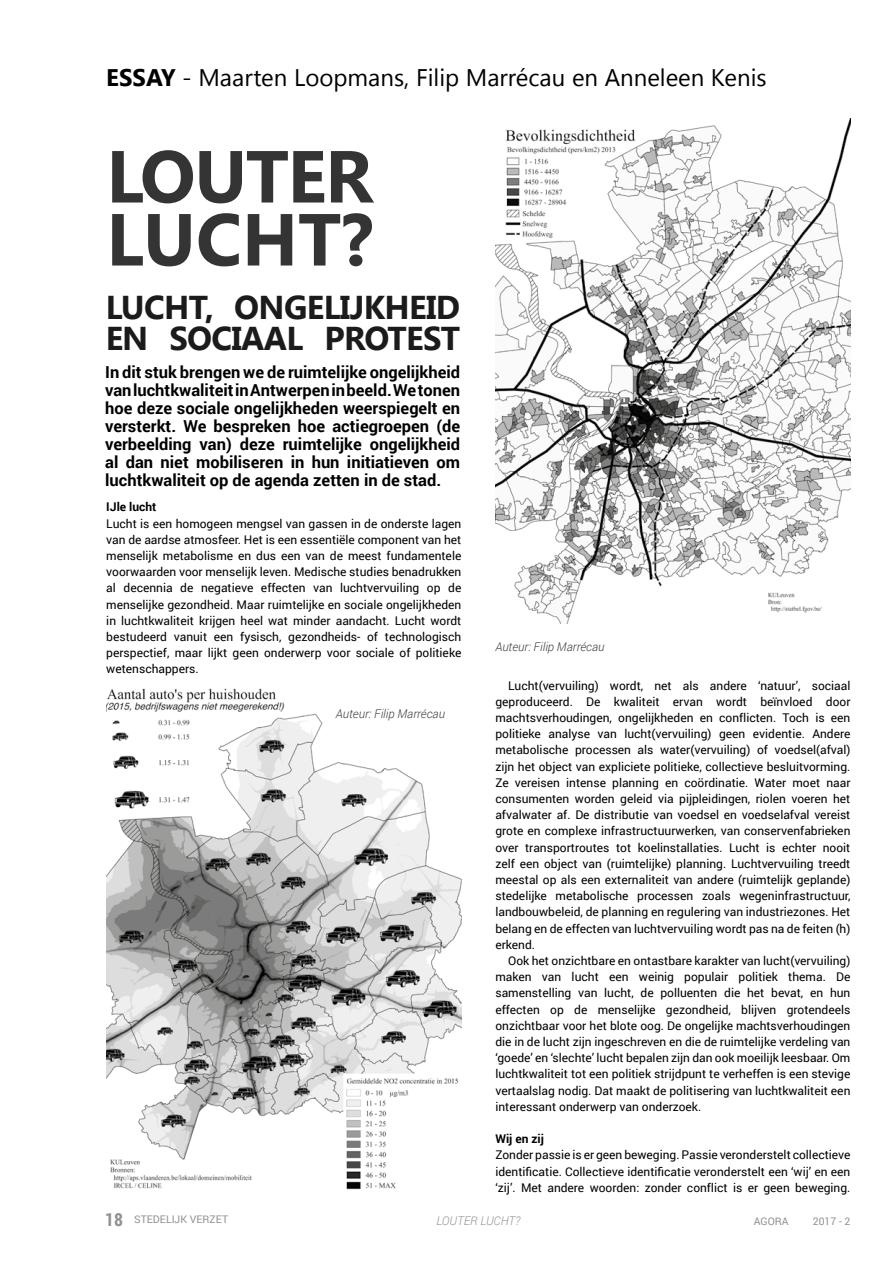
<style>
.page{position:relative;width:893px;height:1263px;background:#fff}
.page>*{position:absolute;margin:0;border:0;box-sizing:border-box;transform-origin:0 0}
.t1{font:700 73.5px/63px "Khmer UI";letter-spacing:-.02em;color:#020203}
.t2{font:700 33px/31.5px "Khmer UI";letter-spacing:-.02em;color:#020203}
.t3{font:24px "Khmer UI";color:#000}
.t4{font:700 16.5px/18px "Roboto";color:#000;text-align:justify}
.t5{font:12px/16.2px "Roboto";color:#000;text-align:justify}
.t6{font:italic 300 12px "Roboto";color:#3c3c3b}
.t7{font:700 12px "Roboto";color:#000}
.t8{font:italic 300 12px "Roboto";color:#929292}
.t9{font:10.5px "Roboto";color:#929292}
.s1{font-weight:700}
.s2{font-family:"Roboto Condensed";font-weight:700;font-size:18px}
</style>
<div class="page">
<img style="left:495px;top:119px;width:355px;height:504px">
<img style="left:106px;top:688px;width:355px;height:502px">
<h3 class="t3" style="left:106px;top:64px;width:662px"><span class="s1">ESSAY</span> - Maarten Loopmans, Filip Marrécau en Anneleen Kenis</h3>
<h1 class="t1" style="left:106px;top:146px;width:269px">LOUTER<br>LUCHT?</h1>
<h2 class="t2" style="left:105px;top:291px;width:357px">LUCHT, ONGELIJKHEID<br>EN SOCIAAL PROTEST</h2>
<p class="t4" style="left:105px;top:362px;width:357px">In dit stuk brengen we de ruimtelijke ongelijkheid van luchtkwaliteit in Antwerpen in beeld. We tonen hoe deze sociale ongelijkheden weerspiegelt en versterkt. We bespreken hoe actiegroepen (de verbeelding van) deze ruimtelijke ongelijkheid al dan niet mobiliseren in hun initiatieven om luchtkwaliteit op de agenda zetten in de stad.</p>
<p class="t7" style="left:106px;top:499px;width:52px">IJle lucht</p>
<p class="t5" style="left:106px;top:515px;width:357px">Lucht is een homogeen mengsel van gassen in de onderste lagen van de aardse atmosfeer. Het is een essentiële component van het menselijk metabolisme en dus een van de meest fundamentele voorwaarden voor menselijk leven. Medische studies benadrukken al decennia de negatieve effecten van luchtvervuiling op de menselijke gezondheid. Maar ruimtelijke en sociale ongelijkheden in luchtkwaliteit krijgen heel wat minder aandacht. Lucht wordt bestudeerd vanuit een fysisch, gezondheids- of technologisch perspectief, maar lijkt geen onderwerp voor sociale of politieke wetenschappers.</p>
<p class="t6" style="left:336px;top:706px;width:111px">Auteur: Filip Marrécau</p>
<p class="t6" style="left:495px;top:638px;width:111px">Auteur: Filip Marrécau</p>
<p class="t5" style="left:495px;top:677px;width:357px;text-indent:13px">Lucht(vervuiling) wordt, net als andere ‘natuur’, sociaal geproduceerd. De kwaliteit ervan wordt beïnvloed door machtsverhoudingen, ongelijkheden en conflicten. Toch is een politieke analyse van lucht(vervuiling) geen evidentie. Andere metabolische processen als water(vervuiling) of voedsel(afval) zijn het object van expliciete politieke, collectieve besluitvorming.<br>Ze vereisen intense planning en coördinatie. Water moet naar consumenten worden geleid via pijpleidingen, riolen voeren het afvalwater af. De distributie van voedsel en voedselafval vereist grote en complexe infrastructuurwerken, van conservenfabrieken over transportroutes tot koelinstallaties. Lucht is echter nooit zelf een object van (ruimtelijke) planning. Luchtvervuiling treedt meestal op als een externaliteit van andere (ruimtelijk geplande) stedelijke metabolische processen zoals wegeninfrastructuur, landbouwbeleid, de planning en regulering van industriezones. Het belang en de effecten van luchtvervuiling wordt pas na de feiten (h) erkend.</p>
<p class="t5" style="left:495px;top:952px;width:357px;text-indent:13px">Ook het onzichtbare en ontastbare karakter van lucht(vervuiling) maken van lucht een weinig populair politiek thema. De samenstelling van lucht, de polluenten die het bevat, en hun effecten op de menselijke gezondheid, blijven grotendeels onzichtbaar voor het blote oog. De ongelijke machtsverhoudingen die in de lucht zijn ingeschreven en die de ruimtelijke verdeling van ‘goede’ en ‘slechte’ lucht bepalen zijn dan ook moeilijk leesbaar. Om luchtkwaliteit tot een politiek strijdpunt te verheffen is een stevige vertaalslag nodig. Dat maakt de politisering van luchtkwaliteit een interessant onderwerp van onderzoek.</p>
<p class="t7" style="left:495px;top:1130px;width:50px">Wij en zij</p>
<p class="t5" style="left:495px;top:1146px;width:357px">Zonder passie is er geen beweging. Passie veronderstelt collectieve identificatie. Collectieve identificatie veronderstelt een ‘wij’ en een ‘zij’. Met andere woorden: zonder conflict is er geen beweging.</p>
<p class="t9" style="left:105px;top:1212px;width:124px"><span class="s2">18</span> STEDELIJK VERZET</p>
<p class="t8" style="left:436px;top:1212px;width:85px">LOUTER LUCHT?</p>
<p class="t9" style="left:754px;top:1214px;width:36px">AGORA</p>
<p class="t9" style="left:813px;top:1214px;width:39px">2017 - 2</p>
</div>
